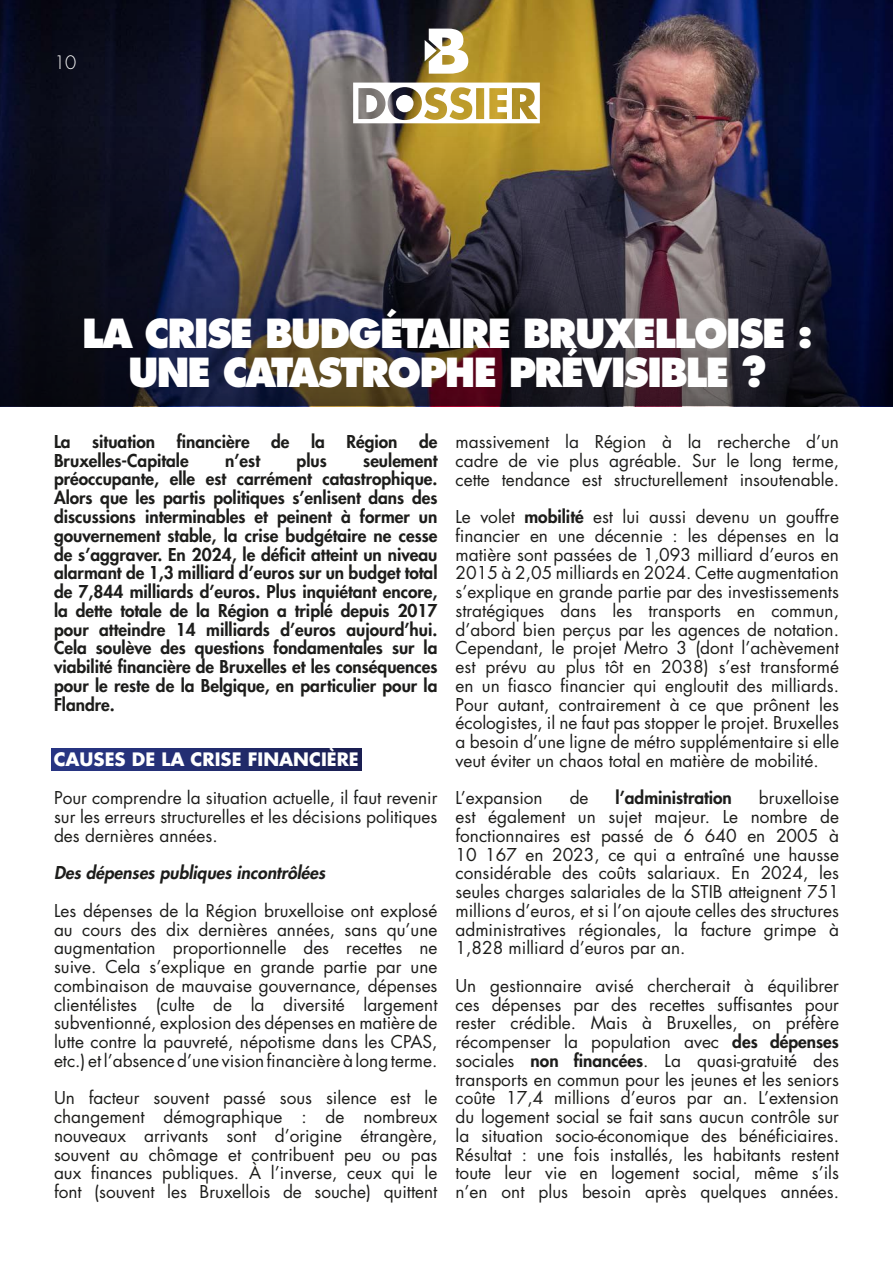
<style>
.page{position:relative;width:893px;height:1263px;background:#fff}
.page>*{position:absolute;margin:0;border:0;box-sizing:border-box;transform-origin:0 0}
.t1{font:800 39px/39px "Futura Std";letter-spacing:-.05em;color:#fff;text-align:center;scale:.96 1}
.t2{font:700 18px "Futura Std";color:#fff}
.t3{font:300 18px "Futura Std";color:#fff}
.t4{font:17.25px/18.8px "Futura Std";color:#1d1d1b;text-align:justify}
.t5{font:800 17.25px/18.8px "Futura Std";color:#1d1d1b}
.t6{font:italic 800 17.25px "Futura Std";color:#1d1d1b}
.s1{font-weight:800}
</style>
<div class="page">
<img style="left:0;top:0;width:893px;height:123px">
<img style="left:0;top:123px;width:893px;height:283px">
<svg style="left:425px;top:29px;width:43px;height:45px"></svg>
<div style="left:51px;top:749px;width:311px;height:22px;background:linear-gradient(to right,#293787,#1b2053)"></div>
<svg style="left:353px;top:83px;width:187px;height:40px"></svg>
<p class="t3" style="left:54px;top:52px;width:24px">10</p>
<h1 class="t1" style="left:82px;top:314px;width:763px">LA CRISE BUDGÉTAIRE BRUXELLOISE :<br>UNE CATASTROPHE PRÉVISIBLE ?</h1>
<p class="t5" style="left:54px;top:432px;width:385px">La situation financière de la Région de<br>Bruxelles-Capitale</p>
<p class="t5" style="left:54px;top:451px;width:385px;text-align:justify;text-indent:309px">seulement préoccupante, elle est carrément catastrophique.<br>Alors que les partis politiques s’enlisent dans des discussions interminables et peinent à former un gouvernement stable, la crise budgétaire ne cesse de s’aggraver. En 2024, le déficit atteint un niveau alarmant de 1,3 milliard d’euros sur un budget total de 7,844 milliards d’euros. Plus inquiétant encore, la dette totale de la Région a triplé depuis 2017 pour atteindre 14 milliards d’euros aujourd’hui.<br>Cela soulève des questions fondamentales sur la viabilité financière de Bruxelles et les conséquences pour le reste de la Belgique, en particulier pour la Flandre.</p>
<p class="t5" style="left:225px;top:451px;width:36px">n’est</p>
<p class="t5" style="left:297px;top:451px;width:32px">plus</p>
<p class="t2" style="left:54px;top:748px;width:307px">CAUSES DE LA CRISE FINANCIÈRE</p>
<p class="t4" style="left:54px;top:789px;width:385px">Pour comprendre la situation actuelle, il faut revenir sur les erreurs structurelles et les décisions politiques des dernières années.</p>
<p class="t6" style="left:54px;top:862px;width:273px">Des dépenses publiques incontrôlées</p>
<p class="t4" style="left:54px;top:901px;width:385px">Les dépenses de la Région bruxelloise ont explosé au cours des dix dernières années, sans qu’une augmentation proportionnelle des recettes ne suive. Cela s’explique en grande partie par une combinaison de mauvaise gouvernance, dépenses clientélistes (culte de la diversité largement subventionné, explosion des dépenses en matière de lutte contre la pauvreté, népotisme dans les CPAS, etc.) et l’absence d’une vision financière à long terme.</p>
<p class="t4" style="left:54px;top:1089px;width:385px">Un facteur souvent passé sous silence est le changement démographique : de nombreux nouveaux arrivants sont d’origine étrangère, souvent au chômage et contribuent peu ou pas aux finances publiques. À l’inverse, ceux qui le font (souvent les Bruxellois de souche) quittent</p>
<p class="t4" style="left:455px;top:432px;width:385px">massivement la Région à la recherche d’un cadre de vie plus agréable. Sur le long terme, cette tendance est structurellement insoutenable.</p>
<p class="t4" style="left:455px;top:507px;width:385px">Le volet <span class="s1">mobilité</span> est lui aussi devenu un gouffre financier en une décennie : les dépenses en la matière sont passées de 1,093 milliard d’euros en 2015 à 2,05 milliards en 2024. Cette augmentation s’explique en grande partie par des investissements stratégiques dans les transports en commun, d’abord bien perçus par les agences de notation.<br>Cependant, le projet Metro 3 (dont l’achèvement est prévu au plus tôt en 2038) s’est transformé en un fiasco financier qui engloutit des milliards.<br>Pour autant, contrairement à ce que prônent les écologistes, il ne faut pas stopper le projet. Bruxelles a besoin d’une ligne de métro supplémentaire si elle veut éviter un chaos total en matière de mobilité.</p>
<p class="t4" style="left:455px;top:789px;width:89px">L’expansion</p>
<p class="t4" style="left:570px;top:789px;width:20px">de</p>
<p class="t5" style="left:616px;top:788px;width:118px">l’administration</p>
<p class="t4" style="left:455px;top:789px;width:385px;text-indent:303px">bruxelloise est également un sujet majeur. Le nombre de fonctionnaires est passé de 6 640 en 2005 à 10 167 en 2023, ce qui a entraîné une hausse considérable des coûts salariaux. En 2024, les seules charges salariales de la STIB atteignent 751 millions d’euros, et si l’on ajoute celles des structures administratives régionales, la facture grimpe à 1,828 milliard d’euros par an.</p>
<p class="t4" style="left:455px;top:976px;width:385px">Un gestionnaire avisé chercherait à équilibrer ces dépenses par des recettes suffisantes pour rester crédible. Mais à Bruxelles, on préfère récompenser la population avec <span class="s1">des dépenses </span>sociales <span class="s1">non financées</span>. La quasi-gratuité des transports en commun pour les jeunes et les seniors coûte 17,4 millions d’euros par an. L’extension du logement social se fait sans aucun contrôle sur la situation socio-économique des bénéficiaires.<br>Résultat : une fois installés, les habitants restent toute leur vie en logement social, même s’ils n’en ont plus besoin après quelques années.</p>
</div>
